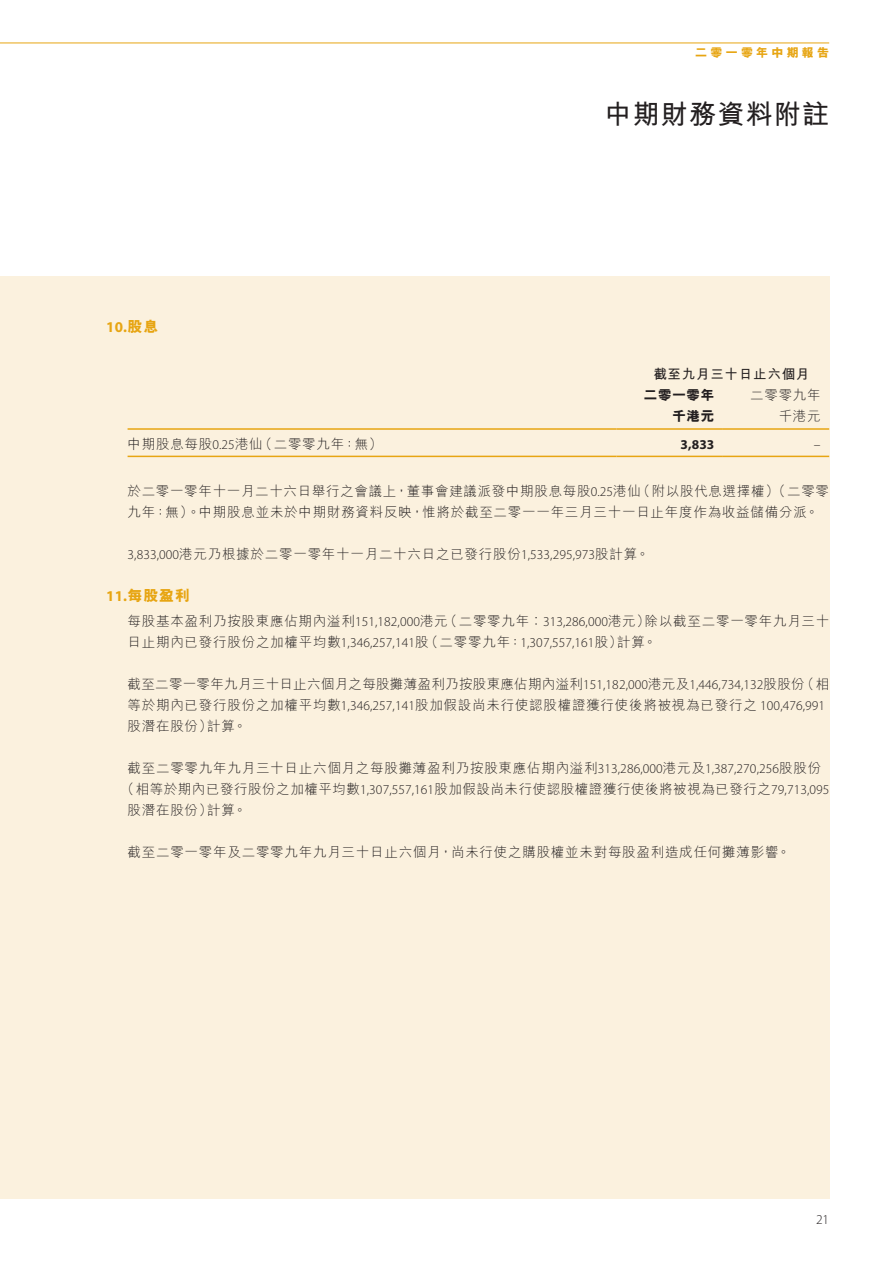
<style>
.page{position:relative;width:893px;height:1263px;background:#fff}
.page>*{position:absolute;margin:0;border:0;box-sizing:border-box;transform-origin:0 0}
.t1{font:700 27px "M Hei HK";letter-spacing:.045em;color:#231f20}
.Heading_1{font:800 15px "M Hei HK";color:#e7a512}
.Heading_1-2{font:700 15px "Myriad Pro";color:#e7a512}
.Body_Text{font:300 13.5px/21px "M Hei HK";letter-spacing:.055em;color:#231f20}
.Body_Text-2{font:700 13.5px "M Hei HK";letter-spacing:.055em;color:#231f20}
.Body_Text-3{font:800 13.5px "M Hei HK";letter-spacing:.055em;color:#231f20}
.Body_Text-4{font:700 13.5px "Myriad Pro";color:#231f20}
.Body_Text-5{font:300 13.5px "Myriad Pro";color:#231f20}
.t2{font:800 12px "M Hei HK";letter-spacing:.27em;color:#e7a512}
.s1{font-family:"M Hei HK";font-weight:800}
.s2{font-family:"Myriad Pro"}
.s3{font-family:"Myriad Pro";font-weight:700}
</style>
<div class="page">
<div style="left:0;top:276px;width:829px;height:923px;background:#fbf1de"></div>
<hr style="left:0;top:43px;width:829px;height:1px;background:#e7a512">
<hr style="left:128px;top:428px;width:489px;height:2px;background:#e7a512">
<hr style="left:617px;top:428px;width:106px;height:2px;background:#e7a512">
<hr style="left:723px;top:428px;width:106px;height:2px;background:#e7a512">
<hr style="left:128px;top:456px;width:489px;height:1px;background:#e7a512">
<hr style="left:617px;top:456px;width:106px;height:1px;background:#e7a512">
<hr style="left:723px;top:456px;width:106px;height:1px;background:#e7a512">
<p class="t2" style="left:695px;top:46px;width:135px">二零一零年中期報告</p>
<p class="Heading_1-2" style="left:106px;top:317px;width:54px">10.<span class="s1">股息</span></p>
<h1 class="t1" style="left:604px;top:94px;width:226px">中期財務資料附註</h1>
<p class="Body_Text-2" style="left:653px;top:364px;width:158px">截至九月三十日止六個月</p>
<p class="Body_Text-3" style="left:644px;top:388px;width:72px">二零一零年</p>
<p class="Body_Text" style="left:750px;top:384px;width:72px">二零零九年</p>
<p class="Body_Text-3" style="left:672px;top:409px;width:43px">千港元</p>
<p class="Body_Text" style="left:779px;top:405px;width:44px">千港元</p>
<p class="Body_Text" style="left:128px;top:433px;width:256px">中期股息每股<span class="s2">0.25</span>港仙（二零零九年：無）</p>
<p class="Body_Text-4" style="left:681px;top:436px;width:35px">3,833</p>
<p class="Body_Text-5" style="left:814px;top:436px;width:8px">–</p>
<p class="Body_Text" style="left:128px;top:480px;width:703px">於二零一零年十一月二十六日舉行之會議上，董事會建議派發中期股息每股<span class="s2">0.25</span>港仙（附以股代息選擇權）（二零零九年：無）。中期股息並未於中期財務資料反映，惟將於截至二零一一年三月三十一日止年度作為收益儲備分派。</p>
<p class="Body_Text" style="left:128px;top:543px;width:523px"><span class="s2">3,833,000</span>港元乃根據於二零一零年十一月二十六日之已發行股份<span class="s2">1,533,295,973</span>股計算。</p>
<p class="Heading_1" style="left:106px;top:588px;width:85px"><span class="s3">11.</span>每股盈利</p>
<p class="Body_Text" style="left:128px;top:610px;width:703px">每股基本盈利乃按股東應佔期內溢利<span class="s2">151,182,000</span>港元（二零零九年︰<span class="s2">313,286,000</span>港元）除以截至二零一零年九月三十日止期內已發行股份之加權平均數<span class="s2">1,346,257,141</span>股（二零零九年：<span class="s2">1,307,557,161</span>股）計算。</p>
<p class="Body_Text" style="left:128px;top:673px;width:703px">截至二零一零年九月三十日止六個月之每股攤薄盈利乃按股東應佔期內溢利<span class="s2">151,182,000</span>港元及<span class="s2">1,446,734,132</span>股股份（相等於期內已發行股份之加權平均數<span class="s2">1,346,257,141</span>股加假設尚未行使認股權證獲行使後將被視為已發行之 <span class="s2">100,476,991</span>股潛在股份）計算。</p>
<p class="Body_Text" style="left:128px;top:757px;width:695px">截至二零零九年九月三十日止六個月之每股攤薄盈利乃按股東應佔期內溢利<span class="s2">313,286,000</span>港元及<span class="s2">1,387,270,256</span>股股份</p>
<p class="Body_Text" style="left:121px;top:778px;width:710px">（相等於期內已發行股份之加權平均數<span class="s2">1,307,557,161</span>股加假設尚未行使認股權證獲行使後將被視為已發行之<span class="s2">79,713,095</span></p>
<p class="Body_Text" style="left:128px;top:799px;width:121px">股潛在股份）計算。</p>
<p class="Body_Text" style="left:128px;top:841px;width:664px">截至二零一零年及二零零九年九月三十日止六個月，尚未行使之購股權並未對每股盈利造成任何攤薄影響。</p>
<p class="Body_Text-5" style="left:816px;top:1212px;width:15px">21</p>
</div>
